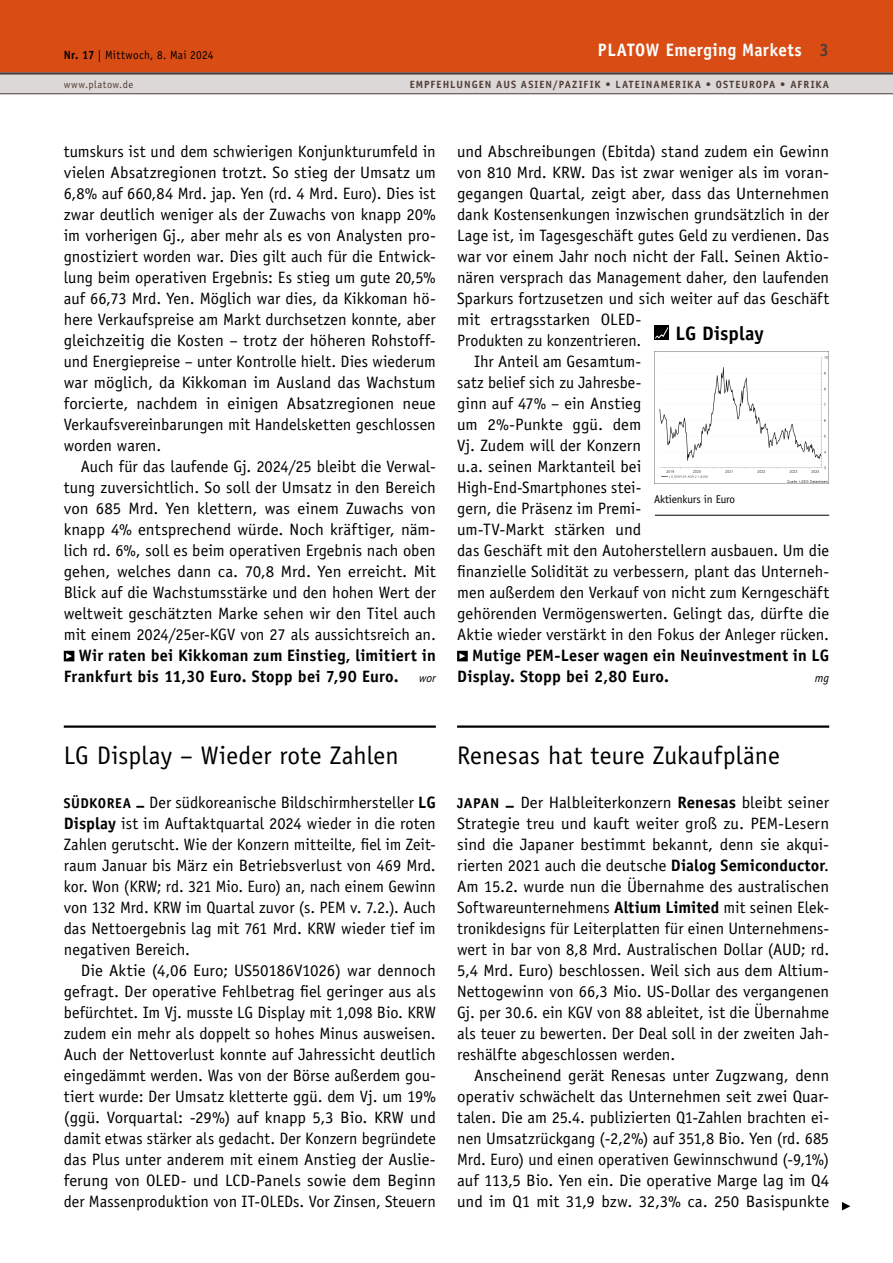
<style>
.page{position:relative;width:893px;height:1263px;background:#fff}
.page>*{position:absolute;margin:0;border:0;box-sizing:border-box;transform-origin:0 0}
.t1{font:25.5px "Officina Sans Std";letter-spacing:.005em;color:#000}
.t2{font:700 19.5px "Officina Sans Std";color:#000}
.t3{font:700 18px "Officina Sans Std";letter-spacing:.025em;color:#fff;scale:.95 1}
.t4{font:16.5px/21px "Officina Sans Std";color:#000;text-align:justify}
.t5{font:700 16.5px/21px "Officina Sans Std";letter-spacing:.01em;color:#000}
.t6{font:12px "Officina Sans Std";letter-spacing:.025em;color:#000;scale:.95 1}
.t7{font:italic 12px "Officina Sans Std";color:#000}
.t8{font:11.25px "Officina Sans Std";letter-spacing:-.01em;color:#000}
.t9{font:700 10.5px "Officina Sans Std";letter-spacing:.1em;color:#513d35}
.t10{font:10.5px "Officina Sans Std";letter-spacing:.045em;color:#513d35}
.s1{font-weight:700}
.s2{color:#513d35}
.s3{font-weight:400;font-style:italic;font-size:12px}
.s4{font-weight:700;font-size:14.25px}
</style>
<div class="page">
<div style="left:0;top:0;width:893px;height:72px;background:#d94d15"></div>
<div style="left:0;top:72px;width:893px;height:22px;background:#dcd8d7"></div>
<hr style="left:0;top:72px;width:893px;height:3px;background:#513d35">
<hr style="left:0;top:94px;width:893px;height:1px;background:#513d35">
<svg style="left:457px;top:651px;width:11px;height:10px"></svg>
<svg style="left:842px;top:1202px;width:8px;height:8px"></svg>
<hr style="left:64px;top:725px;width:372px;height:3px;background:#000">
<hr style="left:457px;top:725px;width:372px;height:3px;background:#000">
<svg style="left:64px;top:651px;width:10px;height:10px"></svg>
<img style="left:654px;top:351px;width:175px;height:133px">
<div style="left:654px;top:325px;width:15px;height:15px;background:#000"></div>
<svg style="left:655px;top:327px;width:13px;height:12px"></svg>
<hr style="left:655px;top:515px;width:174px;height:1px;background:#000">
<p class="t6" style="left:64px;top:47px;width:159px"><span class="s1">Nr. 17</span> | Mittwoch, 8. Mai 2024</p>
<p class="t3" style="left:598px;top:39px;width:245px">PLATOW Emerging Markets <span class="s2">3</span></p>
<p class="t10" style="left:64px;top:79px;width:71px">www.platow.de</p>
<p class="t9" style="left:410px;top:78px;width:421px">EMPFEHLUNGEN AUS ASIEN/PAZIFIK • LATEINAMERIKA • OSTEUROPA • AFRIKA</p>
<p class="t4" style="left:64px;top:141px;width:374px">tumskurs ist und dem schwierigen Konjunkturumfeld in vielen Absatzregionen trotzt. So stieg der Umsatz um 6,8% auf 660,84 Mrd. jap. Yen (rd. 4 Mrd. Euro). Dies ist zwar deutlich weniger als der Zuwachs von knapp 20% im vorherigen Gj., aber mehr als es von Analysten pro&shy;gnostiziert worden war. Dies gilt auch für die Entwick&shy;lung beim operativen Ergebnis: Es stieg um gute 20,5% auf 66,73 Mrd. Yen. Möglich war dies, da Kikkoman hö&shy;here Verkaufspreise am Markt durchsetzen konnte, aber gleichzeitig die Kosten – trotz der höheren Rohstoff&shy;und Energiepreise – unter Kontrolle hielt. Dies wiederum war möglich, da Kikkoman im Ausland das Wachstum forcierte, nachdem in einigen Absatzregionen neue Verkaufsvereinbarungen mit Handelsketten geschlossen worden waren.</p>
<p class="t4" style="left:64px;top:456px;width:374px;text-indent:17px">Auch für das laufende Gj. 2024/25 bleibt die Verwal&shy;tung zuversichtlich. So soll der Umsatz in den Bereich von 685 Mrd. Yen klettern, was einem Zuwachs von knapp 4% entsprechend würde. Noch kräftiger, näm&shy;lich rd. 6%, soll es beim operativen Ergebnis nach oben gehen, welches dann ca. 70,8 Mrd. Yen erreicht. Mit Blick auf die Wachstumsstärke und den hohen Wert der weltweit geschätzten Marke sehen wir den Titel auch mit einem 2024/25er-KGV von 27 als aussichtsreich an.</p>
<p class="t5" style="left:64px;top:645px;width:374px;text-align:right">Wir raten bei Kikkoman zum Einstieg, limitiert in<br>Frankfurt bis 11,30 Euro. Stopp bei 7,90 Euro. <span class="s3">wor</span></p>
<p class="t4" style="left:457px;top:141px;width:374px">und Abschreibungen (Ebitda) stand zudem ein Gewinn</p>
<p class="t4" style="left:457px;top:162px;width:374px">von 810 Mrd. KRW. Das ist zwar weniger als im voran-</p>
<p class="t4" style="left:457px;top:183px;width:374px">gegangen Quartal, zeigt aber, dass das Unternehmen</p>
<p class="t4" style="left:457px;top:204px;width:374px">dank Kostensenkungen inzwischen grundsätzlich in der</p>
<p class="t4" style="left:457px;top:225px;width:374px">Lage ist, im Tagesgeschäft gutes Geld zu verdienen. Das</p>
<p class="t4" style="left:457px;top:246px;width:374px">war vor einem Jahr noch nicht der Fall. Seinen Aktio-</p>
<p class="t4" style="left:457px;top:267px;width:374px">nären versprach das Management daher, den laufenden</p>
<p class="t4" style="left:457px;top:288px;width:374px">Sparkurs fortzusetzen und sich weiter auf das Geschäft</p>
<p class="t4" style="left:457px;top:309px;width:186px">mit ertragsstarken OLED-</p>
<p class="t4" style="left:457px;top:330px;width:186px">Produkten zu konzentrieren.</p>
<p class="t4" style="left:474px;top:351px;width:169px">Ihr Anteil am Gesamtum-</p>
<p class="t4" style="left:457px;top:372px;width:186px">satz belief sich zu Jahresbe-</p>
<p class="t4" style="left:457px;top:393px;width:186px">ginn auf 47% – ein Anstieg</p>
<p class="t4" style="left:457px;top:414px;width:186px">um 2%-Punkte ggü. dem</p>
<p class="t4" style="left:457px;top:435px;width:186px">Vj. Zudem will der Konzern</p>
<p class="t4" style="left:457px;top:456px;width:186px">u.a. seinen Marktanteil bei</p>
<p class="t4" style="left:457px;top:477px;width:186px">High-End-Smartphones stei-</p>
<p class="t4" style="left:457px;top:498px;width:186px">gern, die Präsenz im Premi-</p>
<p class="t4" style="left:457px;top:519px;width:186px">um-TV-Markt stärken und</p>
<p class="t4" style="left:457px;top:540px;width:374px">das Geschäft mit den Autoherstellern ausbauen. Um die</p>
<p class="t4" style="left:457px;top:561px;width:374px">finanzielle Solidität zu verbessern, plant das Unterneh-</p>
<p class="t4" style="left:457px;top:582px;width:374px">men außerdem den Verkauf von nicht zum Kerngeschäft</p>
<p class="t4" style="left:457px;top:603px;width:374px">gehörenden Vermögenswerten. Gelingt das, dürfte die</p>
<p class="t4" style="left:457px;top:624px;width:374px">Aktie wieder verstärkt in den Fokus der Anleger rücken.</p>
<p class="t5" style="left:457px;top:645px;width:374px;text-indent:15px">Mutige PEM-Leser wagen ein Neuinvestment in LG<br>Display. Stopp bei 2,80 Euro.</p>
<p class="t2" style="left:675px;top:321px;width:90px">LG Display</p>
<p class="t8" style="left:654px;top:492px;width:83px">Aktienkurs in Euro</p>
<p class="t7" style="left:815px;top:671px;width:16px">mg</p>
<h1 class="t1" style="left:64px;top:740px;width:336px">LG Display – Wieder rote Zahlen</h1>
<p class="t4" style="left:64px;top:792px;width:374px"><span class="s4">SÜDKOREA</span> <span class="s1">–</span> Der südkoreanische Bildschirmhersteller <span class="s1">LG Display</span> ist im Auftaktquartal 2024 wieder in die roten Zahlen gerutscht. Wie der Konzern mitteilte, fiel im Zeit&shy;raum Januar bis März ein Betriebsverlust von 469 Mrd. kor. Won (KRW; rd. 321 Mio. Euro) an, nach einem Gewinn von 132 Mrd. KRW im Quartal zuvor (s. PEM v. 7.2.). Auch das Nettoergebnis lag mit 761 Mrd. KRW wieder tief im negativen Bereich.</p>
<p class="t4" style="left:64px;top:960px;width:374px;text-indent:17px">Die Aktie (4,06 Euro; US50186V1026) war dennoch gefragt. Der operative Fehlbetrag fiel geringer aus als befürchtet. Im Vj. musste LG Display mit 1,098 Bio. KRW zudem ein mehr als doppelt so hohes Minus ausweisen.<br>Auch der Nettoverlust konnte auf Jahressicht deutlich eingedämmt werden. Was von der Börse außerdem gou&shy;tiert wurde: Der Umsatz kletterte ggü. dem Vj. um 19% (ggü. Vorquartal: -29%) auf knapp 5,3 Bio. KRW und damit etwas stärker als gedacht. Der Konzern begründete das Plus unter anderem mit einem Anstieg der Auslie&shy;ferung von OLED- und LCD-Panels sowie dem Beginn der Massenproduktion von IT-OLEDs. Vor Zinsen, Steuern</p>
<h1 class="t1" style="left:457px;top:740px;width:324px">Renesas hat teure Zukaufpläne</h1>
<p class="t4" style="left:457px;top:792px;width:374px"><span class="s4">JAPAN</span> <span class="s1">–</span> Der Halbleiterkonzern <span class="s1">Renesas</span> bleibt seiner Strategie treu und kauft weiter groß zu. PEM-Lesern sind die Japaner bestimmt bekannt, denn sie akqui&shy;rierten 2021 auch die deutsche <span class="s1">Dialog Semiconductor</span>.<br>Am 15.2. wurde nun die Übernahme des australischen Softwareunternehmens <span class="s1">Altium Limited</span> mit seinen Elek&shy;tronikdesigns für Leiterplatten für einen Unternehmens&shy;wert in bar von 8,8 Mrd. Australischen Dollar (AUD; rd.<br>5,4 Mrd. Euro) beschlossen. Weil sich aus dem Altium-Nettogewinn von 66,3 Mio. US-Dollar des vergangenen Gj. per 30.6. ein KGV von 88 ableitet, ist die Übernahme als teuer zu bewerten. Der Deal soll in der zweiten Jah&shy;reshälfte abgeschlossen werden.</p>
<p class="t4" style="left:457px;top:1065px;width:374px;text-indent:17px">Anscheinend gerät Renesas unter Zugzwang, denn operativ schwächelt das Unternehmen seit zwei Quar&shy;talen. Die am 25.4. publizierten Q1-Zahlen brachten ei&shy;nen Umsatzrückgang (-2,2%) auf 351,8 Bio. Yen (rd. 685<br>Mrd. Euro) und einen operativen Gewinnschwund (-9,1%) auf 113,5 Bio. Yen ein. Die operative Marge lag im Q4 und im Q1 mit 31,9 bzw. 32,3% ca. 250 Basispunkte</p>
</div>
